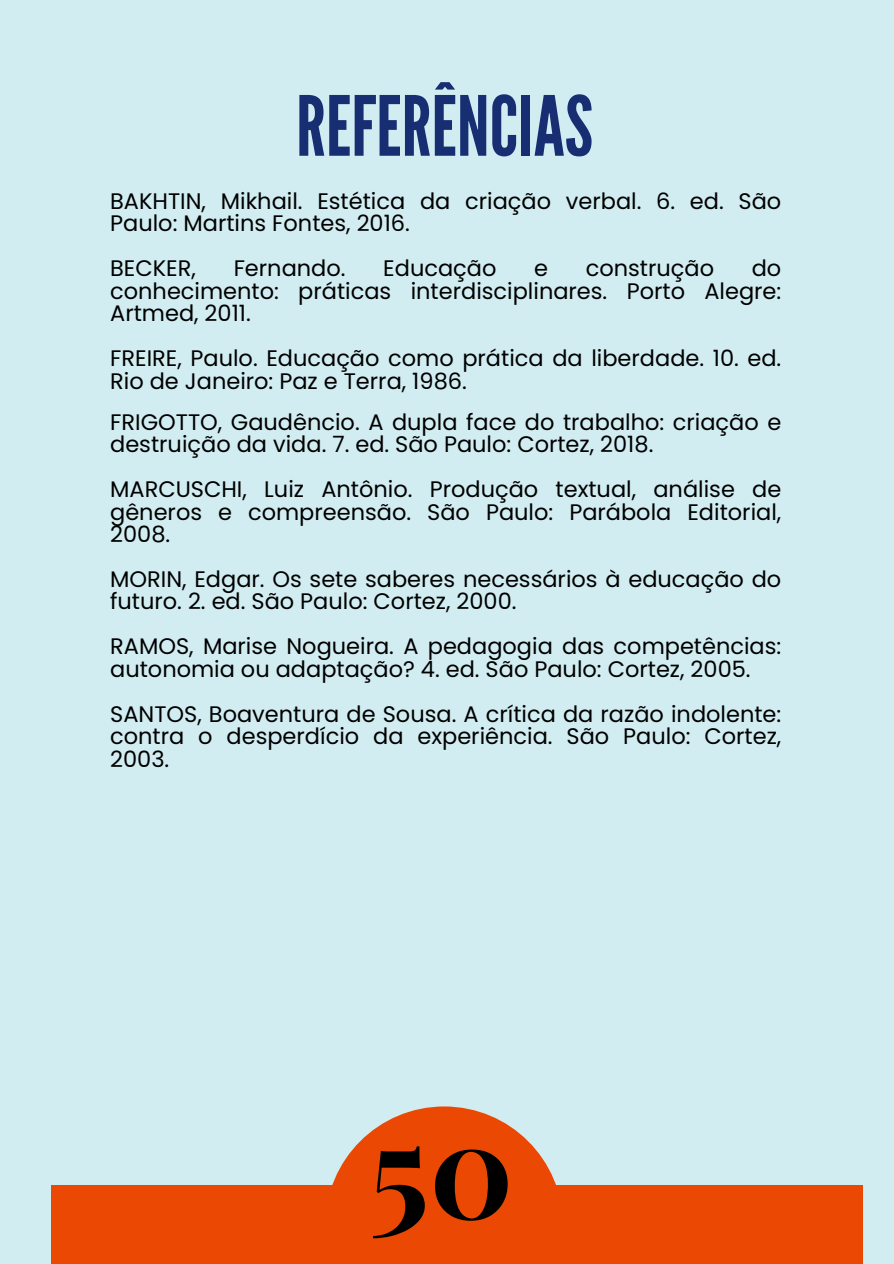
<style>
.page{position:relative;width:894px;height:1264px;background:#fff}
.page>*{position:absolute;margin:0;border:0;box-sizing:border-box;transform-origin:0 0}
.t1{font:700 130.8px "Playfair Display";color:#000}
.t2{font:82.65px "League Gothic";color:#172e73}
.t3{font:22.5px/22.5px "Poppins";color:#000}
</style>
<div class="page">
<div style="left:0;top:0;width:893px;height:1263px;background:#d1edf1"></div>
<div style="left:51px;top:1184px;width:810px;height:79px;background:#eb4903"></div>
<svg style="left:325px;top:1106px;width:238px;height:79px;fill:#eb4903"></svg>
<p class="t2" style="left:296px;top:78px;width:298px">REFERÊNCIAS</p>
<p class="t3" style="left:110px;top:190px;width:672px">BAKHTIN, Mikhail. Estética da criação verbal. 6. ed. São<br>Paulo: Martins Fontes, 2016.</p>
<p class="t3" style="left:110px;top:257px;width:87px">BECKER,</p>
<p class="t3" style="left:233px;top:257px;width:113px">Fernando.</p>
<p class="t3" style="left:383px;top:257px;width:115px">Educação</p>
<p class="t3" style="left:534px;top:257px;width:15px">e</p>
<p class="t3" style="left:585px;top:257px;width:130px">construção</p>
<p class="t3" style="left:110px;top:257px;width:672px;text-align:justify;text-indent:641px">do conhecimento: práticas interdisciplinares. Porto Alegre:<br>Artmed, 2011.</p>
<p class="t3" style="left:110px;top:347px;width:672px">FREIRE, Paulo. Educação como prática da liberdade. 10. ed.<br>Rio de Janeiro: Paz e Terra, 1986.</p>
<p class="t3" style="left:110px;top:410px;width:672px">FRIGOTTO, Gaudêncio. A dupla face do trabalho: criação e destruição da vida. 7. ed. São Paulo: Cortez, 2018.</p>
<p class="t3" style="left:110px;top:478px;width:672px;text-align:justify">MARCUSCHI, Luiz Antônio. Produção textual, análise de gêneros e compreensão. São Paulo: Parábola Editorial, 2008.</p>
<p class="t3" style="left:110px;top:568px;width:672px">MORIN, Edgar. Os sete saberes necessários à educação do futuro. 2. ed. São Paulo: Cortez, 2000.</p>
<p class="t3" style="left:110px;top:635px;width:672px">RAMOS, Marise Nogueira. A pedagogia das competências: autonomia ou adaptação? 4. ed. São Paulo: Cortez, 2005.</p>
<p class="t3" style="left:110px;top:702px;width:672px;text-align:justify">SANTOS, Boaventura de Sousa. A crítica da razão indolente: contra o desperdício da experiência. São Paulo: Cortez, 2003.</p>
<h1 class="t1" style="left:369px;top:1077px;width:146px">50</h1>
</div>
